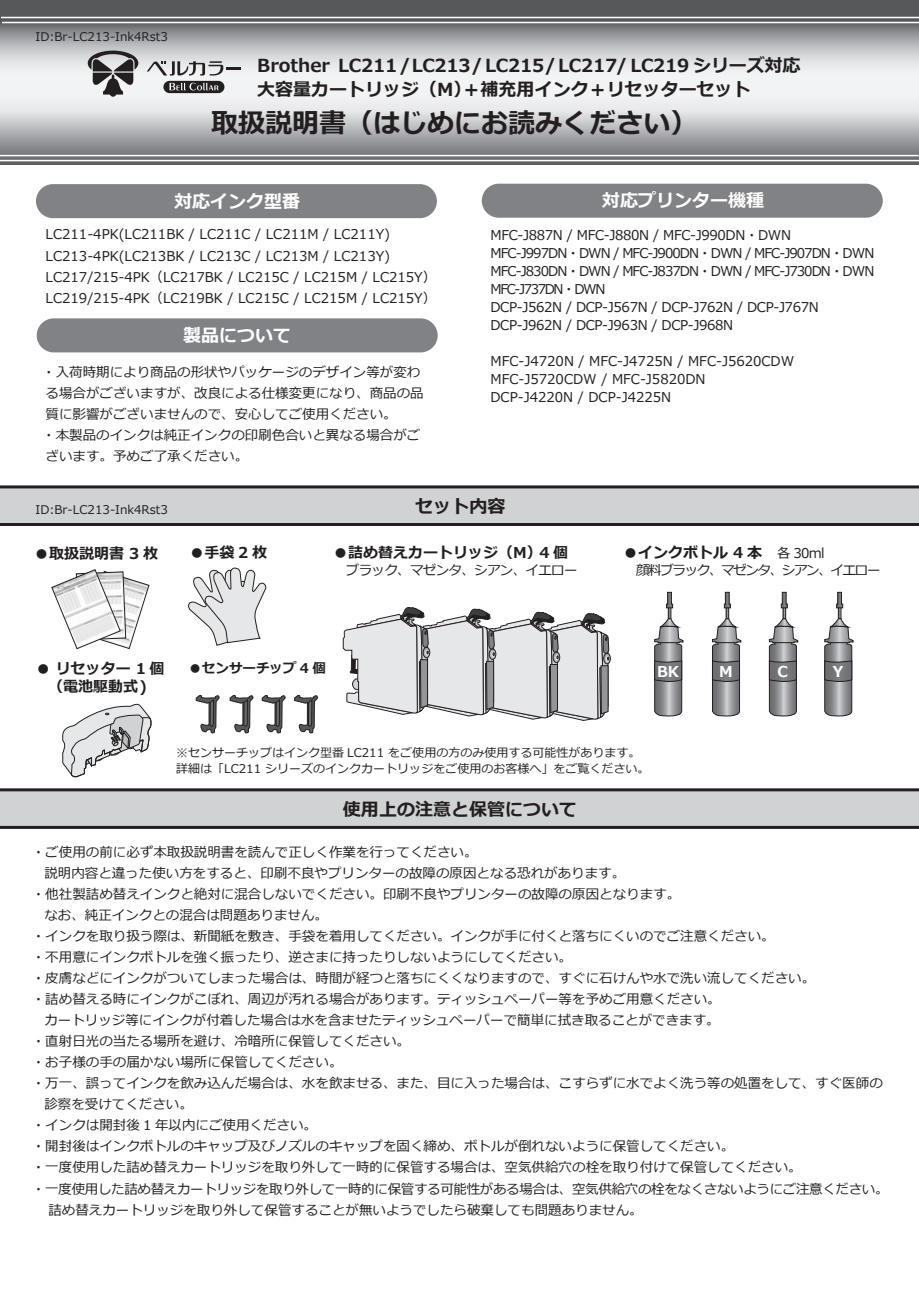
<style>
.page{position:relative;width:919px;height:1289px;background:#fff}
.page>*{position:absolute;margin:0;border:0;box-sizing:border-box;transform-origin:0 0}
.t1{font:700 27px "Meiryo";color:#231f20}
.t2{font:700 18px/24px "Meiryo";color:#231f20}
.t3{font:700 18px "Meiryo";color:#fff}
.t4{font:700 15px/18px "Meiryo";color:#231f20}
.t5{font:700 15px "Meiryo";color:#fff}
.t6{font:13.5px/21px "Meiryo";color:#231f20}
.t7{font:13.5px/18px "Meiryo";letter-spacing:-.045em;color:#231f20}
.t8{font:13.5px "Meiryo";letter-spacing:-.025em;color:#231f20}
.t9{font:13.5px "Meiryo";letter-spacing:-.1em;color:#231f20}
.t10{font:13.5px "Meiryo";letter-spacing:-.05em;color:#231f20}
.t11{font:700 13.5px "Meiryo";color:#231f20}
.t12{font:12px/16.5px "Meiryo";color:#231f20}
.s1{font-weight:400;font-size:13.5px}
</style>
<div class="page">
<svg style="left:0;top:0;width:918px;height:164px"></svg>
<hr style="left:0;top:160px;width:918px;height:1px;background:#fff">
<hr style="left:0;top:155px;width:918px;height:1px;background:#fff">
<hr style="left:2px;top:22px;width:916px;height:1px;background:#fff">
<hr style="left:1px;top:17px;width:917px;height:1px;background:#fff">
<svg style="left:147px;top:61px;width:94px;height:14px"></svg>
<svg style="left:163px;top:81px;width:61px;height:12px"></svg>
<svg style="left:169px;top:83px;width:49px;height:7px"></svg>
<svg style="left:88px;top:51px;width:50px;height:46px"></svg>
<svg style="left:1px;top:485px;width:917px;height:41px;background:#b7b8ba"></svg>
<div style="left:36px;top:184px;width:401px;height:34px;background:#808285;border-radius:17px"></div>
<div style="left:481px;top:184px;width:401px;height:34px;background:#808285;border-radius:17px"></div>
<div style="left:37px;top:318px;width:400px;height:34px;background:#808285;border-radius:17px"></div>
<svg style="left:0;top:567px;width:918px;height:261px"></svg>
<p class="t12" style="left:36px;top:29px;width:134px">ID:Br-LC213-Ink4Rst3</p>
<h2 class="t2" style="left:257px;top:55px;width:544px">Brother LC211/ LC213/ LC215/ LC217/ LC219 シリーズ対応大容量カートリッジ（M）＋補充用インク＋リセッターセット</h2>
<h1 class="t1" style="left:211px;top:104px;width:487px">取扱説明書（はじめにお読みください）</h1>
<h2 class="t3" style="left:174px;top:188px;width:127px">対応インク型番</h2>
<h2 class="t3" style="left:602px;top:188px;width:163px">対応プリンター機種</h2>
<p class="t6" style="left:46px;top:225px;width:392px">LC211-4PK(LC211BK / LC211C / LC211M / LC211Y)<br>LC213-4PK(LC213BK / LC213C / LC213M / LC213Y)<br>LC217/215-4PK（LC217BK / LC215C / LC215M / LC215Y）LC219/215-4PK（LC219BK / LC215C / LC215M / LC215Y）</p>
<h2 class="t3" style="left:183px;top:323px;width:109px">製品について</h2>
<p class="t6" style="left:42px;top:362px;width:383px">・入荷時期により商品の形状やパッケージのデザイン等が変わる場合がございますが、改良による仕様変更になり、商品の品質に影響がございませんので、安心してご使用ください。<br>・本製品のインクは純正インクの印刷色合いと異なる場合がございます。予めご了承ください。</p>
<p class="t7" style="left:490px;top:226px;width:385px">MFC-J887N / MFC-J880N / MFC-J990DN・DWN<br>MFC-J997DN・DWN / MFC-J900DN・DWN / MFC-J907DN・DWN MFC-J830DN・DWN / MFC-J837DN・DWN / MFC-J730DN・DWN MFC-J737DN・DWN<br>DCP-J562N / DCP-J567N / DCP-J762N / DCP-J767N DCP-J962N / DCP-J963N / DCP-J968N</p>
<p class="t6" style="left:490px;top:352px;width:305px;line-height:18px">MFC-J4720N / MFC-J4725N / MFC-J5620CDW<br>MFC-J5720CDW / MFC-J5820DN<br>DCP-J4220N / DCP-J4225N</p>
<p class="t12" style="left:36px;top:502px;width:134px">ID:Br-LC213-Ink4Rst3</p>
<h2 class="t2" style="left:415px;top:495px;width:91px">セット内容</h2>
<p class="t4" style="left:34px;top:545px;width:125px">●取扱説明書 3 枚</p>
<p class="t4" style="left:189px;top:544px;width:79px">●手袋 2 枚</p>
<p class="t4" style="left:333px;top:544px;width:236px">●詰め替えカートリッジ（M）4 個</p>
<p class="t10" style="left:333px;top:560px;width:246px">　ブラック、マゼンタ、シアン、イエロー</p>
<p class="t4" style="left:623px;top:544px;width:203px">●インクボトル 4 本　<span class="s1">各 30ml</span></p>
<p class="t9" style="left:636px;top:560px;width:246px">顔料ブラック、マゼンタ、シアン、イエロー</p>
<p class="t4" style="left:36px;top:660px;width:130px">● リセッター 1 個　 （電池駆動式)</p>
<p class="t11" style="left:188px;top:658px;width:139px">●センサーチップ 4 個</p>
<p class="t5" style="left:657px;top:661px;width:24px">BK</p>
<p class="t5" style="left:719px;top:661px;width:15px">M</p>
<p class="t5" style="left:777px;top:661px;width:12px">C</p>
<p class="t5" style="left:832px;top:661px;width:12px">Y</p>
<p class="t12" style="left:176px;top:744px;width:475px">※センサーチップはインク型番 LC211 をご使用の方のみ使用する可能性があります。詳細は「LC211 シリーズのインクカートリッジをご使用のお客様へ」をご覧ください。</p>
<h2 class="t2" style="left:343px;top:798px;width:236px">使用上の注意と保管について</h2>
<p class="t6" style="left:32px;top:842px;width:447px">・ご使用の前に必ず本取扱説明書を読んで正しく作業を行ってください。</p>
<p class="t6" style="left:44px;top:863px;width:582px">説明内容と違った使い方をすると、印刷不良やプリンターの故障の原因となる恐れがあります。</p>
<p class="t6" style="left:32px;top:884px;width:650px">・他社製詰め替えインクと絶対に混合しないでください。印刷不良やプリンターの故障の原因となります。</p>
<p class="t6" style="left:44px;top:905px;width:285px">なお、純正インクとの混合は問題ありません。</p>
<p class="t6" style="left:32px;top:926px;width:744px">・インクを取り扱う際は、新聞紙を敷き、手袋を着用してください。インクが手に付くと落ちにくいのでご注意ください。</p>
<p class="t6" style="left:32px;top:947px;width:542px">・不用意にインクボトルを強く振ったり、逆さまに持ったりしないようにしてください。</p>
<p class="t6" style="left:32px;top:968px;width:784px">・皮膚などにインクがついてしまった場合は、時間が経つと落ちにくくなりますので、すぐに石けんや水で洗い流してください。</p>
<p class="t6" style="left:32px;top:989px;width:690px">・詰め替える時にインクがこぼれ、周辺が汚れる場合があります。ティッシュペーパー等を予めご用意ください。</p>
<p class="t6" style="left:44px;top:1010px;width:676px">カートリッジ等にインクが付着した場合は水を含ませたティッシュペーパーで簡単に拭き取ることができます。</p>
<p class="t6" style="left:32px;top:1031px;width:380px">・直射日光の当たる場所を避け、冷暗所に保管してください。</p>
<p class="t6" style="left:32px;top:1052px;width:312px">・お子様の手の届かない場所に保管してください。</p>
<p class="t6" style="left:32px;top:1073px;width:852px">・万一、誤ってインクを飲み込んだ場合は、水を飲ませる、また、目に入った場合は、こすらずに水でよく洗う等の処置をして、すぐ医師の</p>
<p class="t6" style="left:44px;top:1094px;width:150px">診察を受けてください。</p>
<p class="t6" style="left:32px;top:1115px;width:287px">・インクは開封後 1 年以内にご使用ください。</p>
<p class="t6" style="left:32px;top:1136px;width:704px">・開封後はインクボトルのキャップ及びノズルのキャップを固く締め、ボトルが倒れないように保管してください。</p>
<p class="t6" style="left:32px;top:1157px;width:771px">・一度使用した詰め替えカートリッジを取り外して一時的に保管する場合は、空気供給穴の栓を取り付けて保管してください。</p>
<p class="t8" style="left:32px;top:1179px;width:858px">・一度使用した詰め替えカートリッジを取り外して一時的に保管する可能性がある場合は、空気供給穴の栓をなくさないようにご注意ください。</p>
<p class="t6" style="left:48px;top:1199px;width:595px">詰め替えカートリッジを取り外して保管することが無いようでしたら破棄しても問題ありません。</p>
</div>
